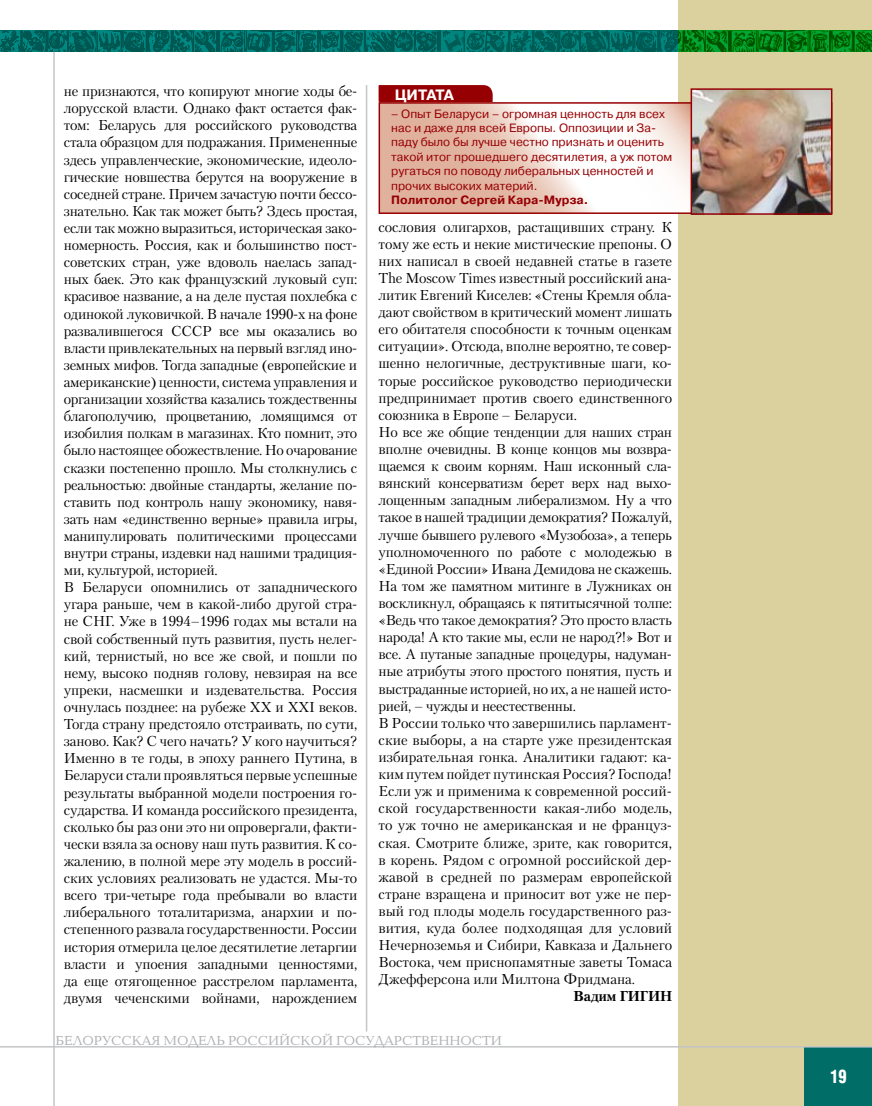
<style>
.page{position:relative;width:872px;height:1106px;background:#fff}
.page>*{position:absolute;margin:0;border:0;box-sizing:border-box;transform-origin:0 0}
.t1{font:700 18px "AG Letterica Cond L";color:#fff;scale:.9 1}
.t2{font:700 15px "Pragmatica C";letter-spacing:-.065em;color:#fff}
.t3{font:14.25px/17.1px "Petersburg C";letter-spacing:-.01em;color:#000}
.t4{font:700 14.25px "Petersburg C";color:#000}
.t5{font:13.5px "Baltica C";color:#aeafb2}
.t6{font:12px/14.4px "Pragmatica C";color:#970003}
.t7{font:700 12px "Pragmatica C";color:#970003}
</style>
<div class="page">
<div style="left:678px;top:0;width:194px;height:1106px;background:#dad19f"></div>
<hr style="left:53px;top:52px;width:2px;height:1054px;background:#c3c5c7">
<div style="left:804px;top:1047px;width:68px;height:59px;background:#006d66"></div>
<svg style="left:0;top:31px;width:872px;height:21px;background:#006d51"></svg>
<hr style="left:0;top:1046px;width:872px;height:1px;background:#c3c5c7">
<hr style="left:366px;top:85px;width:1px;height:946px;background:#c3c5c7">
<svg style="left:378px;top:85px;width:114px;height:17px;background:#980407"></svg>
<svg style="left:381px;top:105px;width:309px;height:106px"></svg>
<div style="left:378px;top:102px;width:454px;height:112px;border:2px solid #970003"></div>
<img style="left:693px;top:91px;width:136px;height:121px">
<div style="left:690px;top:88px;width:142px;height:127px;border:2px solid #970003"></div>
<p class="t3" style="left:64px;top:82px;width:295px">не признаются, что копируют многие ходы бе&shy;лорусской власти. Однако факт остается фак&shy;том: Беларусь для российского руководства стала образцом для подражания. Примененные здесь управленческие, экономические, идеоло&shy;гические новшества берутся на вооружение в соседней стране. Причем зачастую почти бессо&shy;знательно. Как так может быть? Здесь простая, если так можно выразиться, историческая зако&shy;номерность. Россия, как и большинство пост&shy;советских стран, уже вдоволь наелась запад&shy;ных баек. Это как французский луковый суп: красивое название, а на деле пустая похлебка с одинокой луковичкой. В начале 1990-х на фоне развалившегося СССР все мы оказались во власти привлекательных на первый взгляд ино&shy;земных мифов. Тогда западные (европейские и американские) ценности, система управления и организации хозяйства казались тождественны благополучию, процветанию, ломящимся от изобилия полкам в магазинах. Кто помнит, это было настоящее обожествление. Но очарование сказки постепенно прошло. Мы столкнулись с реальностью: двойные стандарты, желание по&shy;ставить под контроль нашу экономику, навя&shy;зать нам «единственно верные» правила игры, манипулировать политическими процессами внутри страны, издевки над нашими традиция&shy;ми, культурой, историей.<br>В Беларуси опомнились от западнического угара раньше, чем в какой-либо другой стра&shy;не СНГ. Уже в 1994–1996 годах мы встали на свой собственный путь развития, пусть нелег&shy;кий, тернистый, но все же свой, и пошли по нему, высоко подняв голову, невзирая на все упреки, насмешки и издевательства. Россия очнулась позднее: на рубеже XX и XXI веков.<br>Тогда страну предстояло отстраивать, по сути, заново. Как? С чего начать? У кого научиться?<br>Именно в те годы, в эпоху раннего Путина, в Беларуси стали проявляться первые успешные результаты выбранной модели построения го&shy;сударства. И команда российского президента, сколько бы раз они это ни опровергали, факти&shy;чески взяла за основу наш путь развития. К со&shy;жалению, в полной мере эту модель в россий&shy;ских условиях реализовать не удастся. Мы-то всего три-четыре года пребывали во власти либерального тоталитаризма, анархии и по&shy;степенного развала государственности. России история отмерила целое десятилетие летаргии власти и упоения западными ценностями, да еще отягощенное расстрелом парламента, двумя чеченскими войнами, нарождением</p>
<p class="t2" style="left:395px;top:87px;width:60px">ЦИТАТА</p>
<p class="t6" style="left:391px;top:106px;width:283px">– Опыт Беларуси – огромная ценность для всех нас и даже для всей Европы. Оппозиции и За&shy;паду было бы лучше честно признать и оценить такой итог прошедшего десятилетия, а уж потом ругаться по поводу либеральных ценностей и прочих высоких материй.</p>
<p class="t7" style="left:391px;top:193px;width:199px">Политолог Сергей Кара-Мурза.</p>
<p class="t3" style="left:378px;top:218px;width:295px">сословия олигархов, растащивших страну. К тому же есть и некие мистические препоны. О них написал в своей недавней статье в газете The Moscow Times известный российский ана&shy;литик Евгений Киселев: «Стены Кремля обла&shy;дают свойством в критический момент лишать его обитателя способности к точным оценкам ситуации». Отсюда, вполне вероятно, те совер&shy;шенно нелогичные, деструктивные шаги, ко&shy;торые российское руководство периодически предпринимает против своего единственного союзника в Европе – Беларуси.<br>Но все же общие тенденции для наших стран вполне очевидны. В конце концов мы возвра&shy;щаемся к своим корням. Наш исконный сла&shy;вянский консерватизм берет верх над выхо&shy;лощенным западным либерализмом. Ну а что такое в нашей традиции демократия? Пожалуй, лучше бывшего рулевого «Музобоза», а теперь уполномоченного по работе с молодежью в «Единой России» Ивана Демидова не скажешь.<br>На том же памятном митинге в Лужниках он воскликнул, обращаясь к пятитысячной толпе: «Ведь что такое демократия? Это просто власть народа! А кто такие мы, если не народ?!» Вот и все. А путаные западные процедуры, надуман&shy;ные атрибуты этого простого понятия, пусть и выстраданные историей, но их, а не нашей исто&shy;рией, – чужды и неестественны.<br>В России только что завершились парламент&shy;ские выборы, а на старте уже президентская избирательная гонка. Аналитики гадают: ка&shy;ким путем пойдет путинская Россия? Господа!<br>Если уж и применима к современной россий&shy;ской государственности какая-либо модель, то уж точно не американская и не француз&shy;ская. Смотрите ближе, зрите, как говорится, в корень. Рядом с огромной российской дер&shy;жавой в средней по размерам европейской стране взращена и приносит вот уже не пер&shy;вый год плоды модель государственного раз&shy;вития, куда более подходящая для условий Нечерноземья и Сибири, Кавказа и Дальнего Востока, чем приснопамятные заветы Томаса Джефферсона или Милтона Фридмана.</p>
<p class="t4" style="left:573px;top:987px;width:88px">Вадим ГИГИН</p>
<p class="t5" style="left:56px;top:1033px;width:448px">БЕЛОРУССКАЯ МОДЕЛЬ РОССИЙСКОЙ ГОСУДАРСТВЕННОСТИ</p>
<p class="t1" style="left:830px;top:1065px;width:20px">19</p>
</div>
